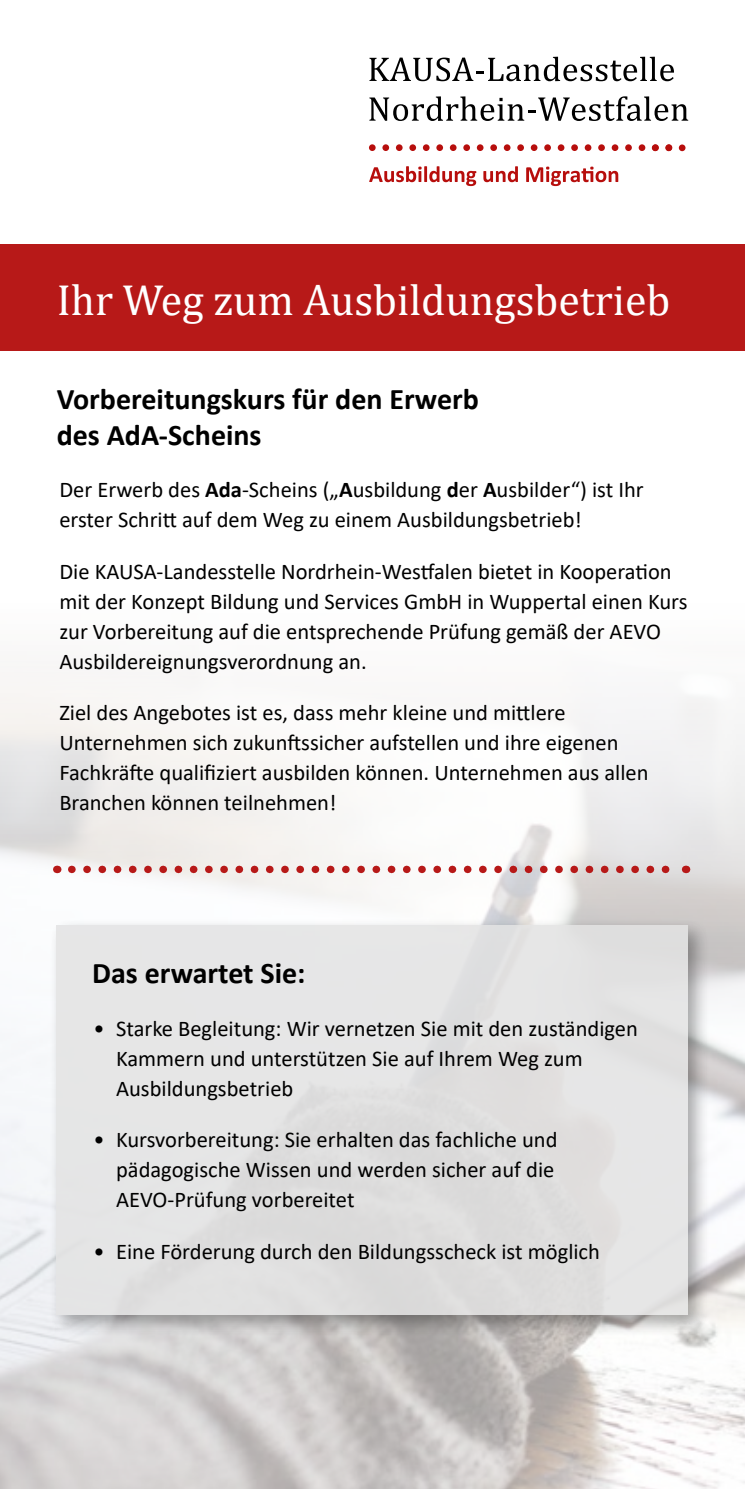
<style>
.page{position:relative;width:745px;height:1489px;background:#fff}
.page>*{position:absolute;margin:0;border:0;box-sizing:border-box;transform-origin:0 0}
.t1{font:43.75px "Cambria";color:#fff}
.t2{font:700 30px/36px "Calibri";color:#000}
.t3{font:22.5px/30px "Calibri";color:#000}
.s1{font-weight:700}
</style>
<div class="page">
<img style="left:0;top:676px;width:744px;height:812px">
<svg style="left:369px;top:166px;width:107px;height:20px"></svg>
<svg style="left:483px;top:166px;width:34px;height:16px"></svg>
<svg style="left:526px;top:166px;width:92px;height:20px"></svg>
<svg style="left:369px;top:57px;width:304px;height:24px"></svg>
<svg style="left:369px;top:96px;width:318px;height:25px"></svg>
<svg style="left:395px;top:144px;width:7px;height:7px"></svg>
<div style="left:436px;top:144px;width:7px;height:7px;background:#b70e0c;border-radius:50%"></div>
<div style="left:476px;top:144px;width:7px;height:7px;background:#b70e0c;border-radius:50%"></div>
<div style="left:517px;top:144px;width:6px;height:7px;background:#b70e0c;border-radius:50%"></div>
<div style="left:557px;top:144px;width:7px;height:7px;background:#b70e0c;border-radius:50%"></div>
<svg style="left:597px;top:144px;width:7px;height:7px"></svg>
<div style="left:638px;top:144px;width:7px;height:7px;background:#b70e0c;border-radius:50%"></div>
<div style="left:369px;top:144px;width:6px;height:7px;background:#b70e0c;border-radius:50%"></div>
<div style="left:409px;top:144px;width:7px;height:7px;background:#b70e0c;border-radius:50%"></div>
<div style="left:449px;top:144px;width:7px;height:7px;background:#b70e0c;border-radius:50%"></div>
<div style="left:490px;top:144px;width:6px;height:7px;background:#b70e0c;border-radius:50%"></div>
<div style="left:530px;top:144px;width:7px;height:7px;background:#b70e0c;border-radius:50%"></div>
<div style="left:571px;top:144px;width:6px;height:7px;background:#b70e0c;border-radius:50%"></div>
<div style="left:611px;top:144px;width:7px;height:7px;background:#b70e0c;border-radius:50%"></div>
<div style="left:382px;top:144px;width:7px;height:7px;background:#b70e0c;border-radius:50%"></div>
<div style="left:422px;top:144px;width:7px;height:7px;background:#b70e0c;border-radius:50%"></div>
<div style="left:463px;top:144px;width:6px;height:7px;background:#b70e0c;border-radius:50%"></div>
<div style="left:503px;top:144px;width:7px;height:7px;background:#b70e0c;border-radius:50%"></div>
<div style="left:544px;top:144px;width:6px;height:7px;background:#b70e0c;border-radius:50%"></div>
<div style="left:584px;top:144px;width:7px;height:7px;background:#b70e0c;border-radius:50%"></div>
<svg style="left:624px;top:144px;width:7px;height:7px"></svg>
<div style="left:665px;top:144px;width:7px;height:7px;background:#b70e0c;border-radius:50%"></div>
<svg style="left:678px;top:144px;width:7px;height:7px"></svg>
<div style="left:651px;top:144px;width:7px;height:7px;background:#b70e0c;border-radius:50%"></div>
<div style="left:665px;top:144px;width:6px;height:7px;background:#b70e0c;border-radius:50%"></div>
<div style="left:0;top:244px;width:744px;height:107px;background:#b71918"></div>
<svg style="left:72px;top:865px;width:605px;height:8px"></svg>
<div style="left:49px;top:917px;width:661px;height:421px;background:#000;opacity:.4"></div>
<div style="left:57px;top:925px;width:630px;height:390px;background:#e3e3e3"></div>
<h1 class="t1" style="left:57px;top:274px;width:614px">Ihr Weg zum Ausbildungsbetrieb</h1>
<h2 class="t2" style="left:57px;top:380px;width:423px">Vorbereitungskurs für den Erwerb des AdA-Scheins</h2>
<p class="t3" style="left:59px;top:474px;width:585px">Der Erwerb des <span class="s1">Ada</span>-Scheins („<span class="s1">A</span>usbildung <span class="s1">d</span>er <span class="s1">A</span>usbilder“) ist Ihr erster Schritt auf dem Weg zu einem Ausbildungsbetrieb!</p>
<p class="t3" style="left:59px;top:555px;width:629px">Die KAUSA-Landesstelle Nordrhein-Westfalen bietet in Kooperation mit der Konzept Bildung und Services GmbH in Wuppertal einen Kurs zur Vorbereitung auf die entsprechende Prüfung gemäß der AEVO Ausbildereignungsverordnung an.</p>
<p class="t3" style="left:59px;top:696px;width:590px">Ziel des Angebotes ist es, dass mehr kleine und mittlere Unternehmen sich zukunftssicher aufstellen und ihre eigenen Fachkräfte qualifiziert ausbilden können. Unternehmen aus allen Branchen können teilnehmen!</p>
<h2 class="t2" style="left:92px;top:954px;width:214px">Das erwartet Sie:</h2>
<p class="t3" style="left:116px;top:1013px;width:523px;text-indent:-22px">• Starke Begleitung: Wir vernetzen Sie mit den zuständigen<br>Kammern und unterstützen Sie auf Ihrem Weg zum<br>Ausbildungsbetrieb</p>
<p class="t3" style="left:116px;top:1124px;width:442px;text-indent:-22px">• Kursvorbereitung: Sie erhalten das fachliche und pädagogische Wissen und werden sicher auf die<br>AEVO-Prüfung vorbereitet</p>
<p class="t3" style="left:93px;top:1235px;width:507px">• Eine Förderung durch den Bildungsscheck ist möglich</p>
</div>
